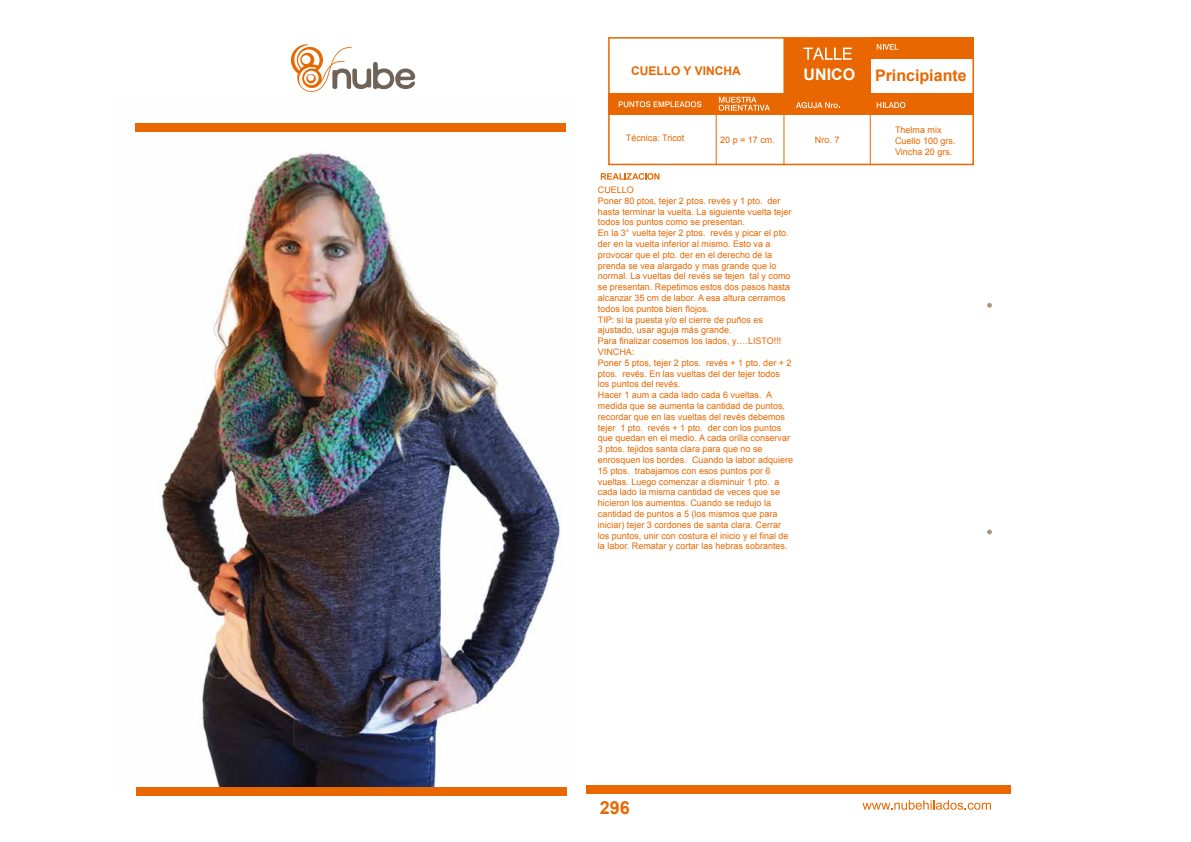
<style>
.page{position:relative;width:1191px;height:842px;background:#fff}
.page>*{position:absolute;margin:0;border:0;box-sizing:border-box;transform-origin:0 0}
.t1{font:700 18px "Arial";color:#e86700}
.t2{font:700 16px "Arial";color:#e86700}
.t3{font:700 12px "Arial";color:#e86700}
.t4{font:9px/10.8px "Arial";color:#e86700}
.s1{color:#fff}
</style>
<div class="page">
<img style="left:135px;top:123px;width:432px;height:667px">
<div style="left:869px;top:38px;width:105px;height:21px;background:#e86700"></div>
<div style="left:608px;top:37px;width:366px;height:128px;border:2px solid #e86700"></div>
<div style="left:784px;top:38px;width:86px;height:56px;background:#e86700"></div>
<div style="left:609px;top:94px;width:365px;height:21px;background:#e86700"></div>
<hr style="left:783px;top:38px;width:1px;height:127px;background:#e86700">
<hr style="left:715px;top:94px;width:1px;height:71px;background:#e86700">
<hr style="left:869px;top:94px;width:1px;height:71px;background:#e86700">
<svg style="left:987px;top:303px;width:5px;height:5px"></svg>
<svg style="left:987px;top:530px;width:5px;height:4px"></svg>
<svg style="left:803px;top:48px;width:49px;height:12px"></svg>
<svg style="left:618px;top:101px;width:83px;height:6px"></svg>
<svg style="left:718px;top:97px;width:52px;height:14px"></svg>
<svg style="left:796px;top:102px;width:42px;height:6px"></svg>
<svg style="left:876px;top:102px;width:29px;height:6px"></svg>
<svg style="left:876px;top:44px;width:22px;height:6px"></svg>
<svg style="left:862px;top:800px;width:129px;height:10px"></svg>
<div style="left:586px;top:785px;width:424px;height:8px;background:#e86700"></div>
<div style="left:136px;top:787px;width:430px;height:8px;background:#e86700"></div>
<svg style="left:601px;top:173px;width:58px;height:7px"></svg>
<div style="left:135px;top:123px;width:430px;height:8px;background:#e86700"></div>
<svg style="left:291px;top:44px;width:124px;height:48px"></svg>
<h3 class="t3" style="left:631px;top:63px;width:111px">CUELLO Y VINCHA</h3>
<h2 class="t2" style="left:803px;top:64px;width:164px"><span class="s1">UNICO</span> Principiante</h2>
<p class="t4" style="left:626px;top:132px;width:60px">Técnica: Tricot</p>
<p class="t4" style="left:720px;top:134px;width:56px">20 p = 17 cm.</p>
<p class="t4" style="left:815px;top:134px;width:26px">Nro. 7</p>
<p class="t4" style="left:598px;top:185px;width:197px">CUELLO<br>Poner 80 ptos, tejer 2 ptos. revés y 1 pto. der hasta terminar la vuelta. La siguiente vuelta tejer todos los puntos como se presentan.<br>En la 3° vuelta tejer 2 ptos. revés y picar el pto. der en la vuelta inferior al mismo. Esto va a provocar que el pto. der en el derecho de la prenda se vea alargado y mas grande que lo normal. La vueltas del revés se tejen tal y como se presentan. Repetimos estos dos pasos hasta alcanzar 35 cm de labor. A esa altura cerramos todos los puntos bien flojos.<br>TIP: si la puesta y/o el cierre de puños es ajustado, usar aguja más grande.<br>Para finalizar cosemos los lados, y….LISTO!!!<br>VINCHA:<br>Poner 5 ptos, tejer 2 ptos. revés + 1 pto. der + 2 ptos. revés. En las vueltas del der tejer todos los puntos del revés.<br>Hacer 1 aum a cada lado cada 6 vueltas. A medida que se aumenta la cantidad de puntos, recordar que en las vueltas del revés debemos tejer 1 pto. revés + 1 pto. der con los puntos que quedan en el medio. A cada orilla conservar 3 ptos. tejidos santa clara para que no se enrosquen los bordes. Cuando la labor adquiere 15 ptos. trabajamos con esos puntos por 6 vueltas. Luego comenzar a disminuir 1 pto. a cada lado la misma cantidad de veces que se hicieron los aumentos. Cuando se redujo la cantidad de puntos a 5 (los mismos que para iniciar) tejer 3 cordones de santa clara. Cerrar los puntos, unir con costura el inicio y el final de la labor. Rematar y cortar las hebras sobrantes.</p>
<p class="t4" style="left:895px;top:125px;width:62px">Thelma mix<br>Cuello 100 grs.<br>Vincha 20 grs.</p>
<h1 class="t1" style="left:600px;top:795px;width:32px">296</h1>
</div>
